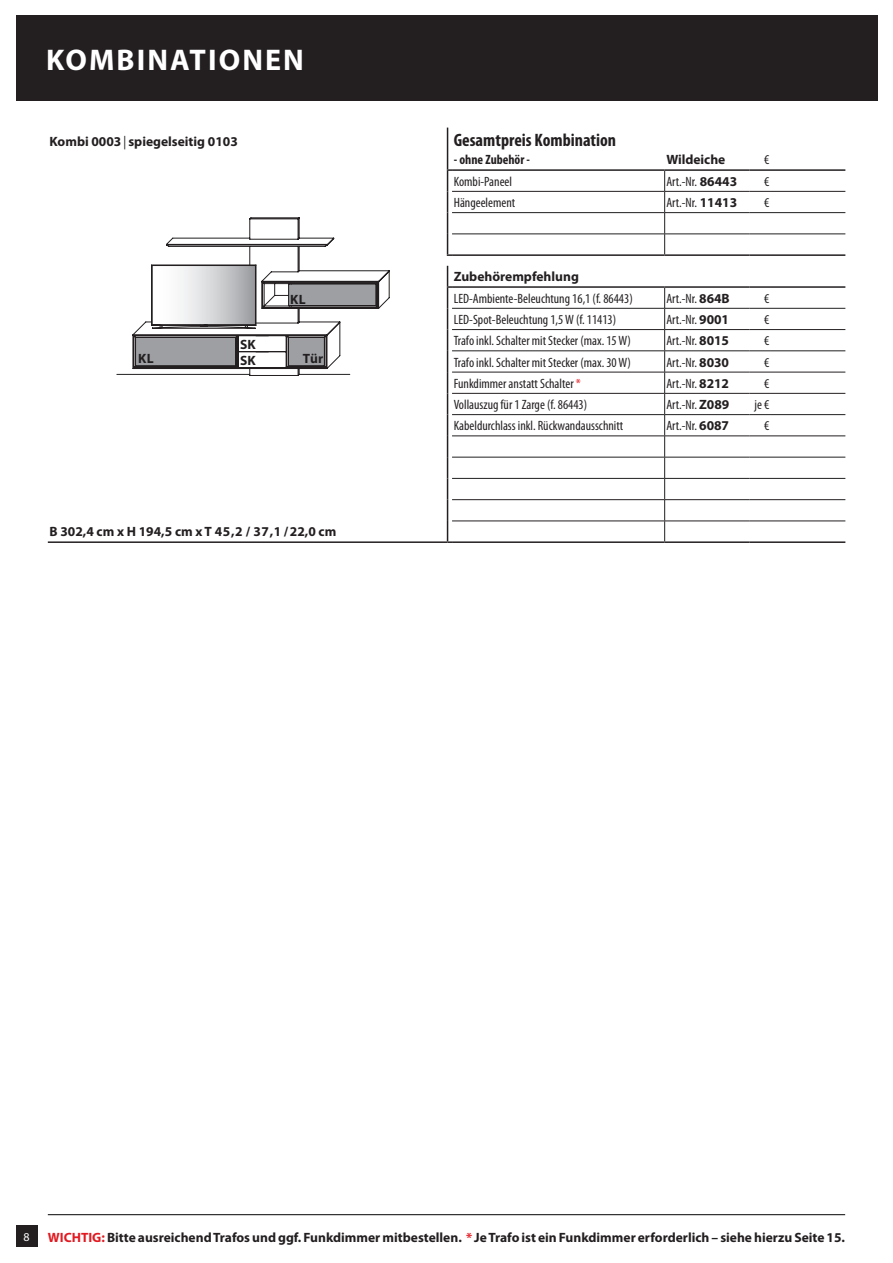
<style>
.page{position:relative;width:893px;height:1263px;background:#fff}
.page>*{position:absolute;margin:0;border:0;box-sizing:border-box;transform-origin:0 0}
.t1{font:700 30px "Myriad Pro";letter-spacing:.07em;color:#fff}
.t2{font:700 condensed 18px "Myriad Pro";color:#231f20}
.t3{font:condensed 13.5px "Myriad Pro";color:#231f20}
.t4{font:700 13.5px "Myriad Pro";color:#231f20}
.t5{font:700 condensed 13.5px "Myriad Pro";color:#231f20}
.t6{font:12px "Myriad Pro";color:#fff}
.s1{font-weight:400;font-stretch:condensed}
.s2{font-weight:700;font-stretch:normal}
.s3{color:#e21a21}
</style>
<div class="page">
<hr style="left:48px;top:1214px;width:797px;height:1px;background:#231f20">
<div style="left:16px;top:1226px;width:21px;height:21px;background:#231f20"></div>
<div style="left:16px;top:16px;width:861px;height:85px;background:#231f20"></div>
<hr style="left:447px;top:128px;width:1px;height:41px;background:#231f20">
<hr style="left:48px;top:541px;width:400px;height:2px;background:#231f20">
<hr style="left:452px;top:169px;width:213px;height:2px;background:#231f20">
<hr style="left:452px;top:286px;width:213px;height:2px;background:#231f20">
<hr style="left:771px;top:329px;width:74px;height:1px;background:#231f20">
<hr style="left:771px;top:350px;width:74px;height:1px;background:#231f20">
<hr style="left:771px;top:372px;width:74px;height:1px;background:#231f20">
<hr style="left:452px;top:191px;width:213px;height:1px;background:#231f20">
<hr style="left:665px;top:191px;width:85px;height:1px;background:#231f20">
<hr style="left:452px;top:212px;width:213px;height:1px;background:#231f20">
<hr style="left:665px;top:212px;width:85px;height:1px;background:#231f20">
<hr style="left:452px;top:234px;width:213px;height:1px;background:#231f20">
<hr style="left:665px;top:234px;width:85px;height:1px;background:#231f20">
<hr style="left:452px;top:308px;width:213px;height:1px;background:#231f20">
<hr style="left:665px;top:308px;width:85px;height:1px;background:#231f20">
<hr style="left:452px;top:329px;width:213px;height:1px;background:#231f20">
<hr style="left:665px;top:329px;width:85px;height:1px;background:#231f20">
<hr style="left:452px;top:350px;width:213px;height:1px;background:#231f20">
<hr style="left:665px;top:350px;width:85px;height:1px;background:#231f20">
<hr style="left:452px;top:457px;width:213px;height:1px;background:#231f20">
<hr style="left:665px;top:457px;width:85px;height:1px;background:#231f20">
<hr style="left:452px;top:478px;width:213px;height:1px;background:#231f20">
<hr style="left:665px;top:478px;width:85px;height:1px;background:#231f20">
<hr style="left:452px;top:499px;width:213px;height:1px;background:#231f20">
<hr style="left:665px;top:499px;width:85px;height:1px;background:#231f20">
<hr style="left:452px;top:521px;width:213px;height:1px;background:#231f20">
<hr style="left:665px;top:521px;width:85px;height:1px;background:#231f20">
<svg style="left:750px;top:191px;width:21px;height:1px"></svg>
<hr style="left:771px;top:191px;width:74px;height:1px;background:#231f20">
<svg style="left:750px;top:212px;width:21px;height:1px"></svg>
<hr style="left:771px;top:212px;width:74px;height:1px;background:#231f20">
<svg style="left:664px;top:171px;width:1px;height:83px"></svg>
<svg style="left:750px;top:234px;width:21px;height:1px"></svg>
<hr style="left:771px;top:234px;width:74px;height:1px;background:#231f20">
<svg style="left:750px;top:308px;width:21px;height:1px"></svg>
<hr style="left:771px;top:308px;width:74px;height:1px;background:#231f20">
<svg style="left:750px;top:329px;width:21px;height:1px"></svg>
<svg style="left:750px;top:350px;width:21px;height:1px"></svg>
<svg style="left:750px;top:372px;width:21px;height:1px"></svg>
<svg style="left:750px;top:393px;width:21px;height:1px"></svg>
<hr style="left:771px;top:393px;width:74px;height:1px;background:#231f20">
<svg style="left:750px;top:414px;width:21px;height:1px"></svg>
<hr style="left:771px;top:414px;width:74px;height:1px;background:#231f20">
<hr style="left:771px;top:436px;width:74px;height:1px;background:#231f20">
<svg style="left:750px;top:457px;width:21px;height:1px"></svg>
<hr style="left:771px;top:457px;width:74px;height:1px;background:#231f20">
<svg style="left:750px;top:478px;width:21px;height:1px"></svg>
<hr style="left:771px;top:478px;width:74px;height:1px;background:#231f20">
<svg style="left:664px;top:288px;width:1px;height:253px"></svg>
<svg style="left:750px;top:499px;width:21px;height:1px"></svg>
<hr style="left:771px;top:499px;width:74px;height:1px;background:#231f20">
<svg style="left:750px;top:521px;width:21px;height:1px"></svg>
<hr style="left:771px;top:521px;width:74px;height:1px;background:#231f20">
<hr style="left:665px;top:169px;width:85px;height:2px;background:#231f20">
<hr style="left:750px;top:169px;width:21px;height:2px;background:#231f20">
<hr style="left:665px;top:286px;width:85px;height:2px;background:#231f20">
<hr style="left:750px;top:286px;width:21px;height:2px;background:#231f20">
<hr style="left:452px;top:372px;width:213px;height:1px;background:#231f20">
<hr style="left:665px;top:372px;width:85px;height:1px;background:#231f20">
<hr style="left:452px;top:393px;width:213px;height:1px;background:#231f20">
<hr style="left:665px;top:393px;width:85px;height:1px;background:#231f20">
<hr style="left:452px;top:414px;width:213px;height:1px;background:#231f20">
<hr style="left:665px;top:414px;width:85px;height:1px;background:#231f20">
<hr style="left:452px;top:541px;width:213px;height:2px;background:#231f20">
<hr style="left:771px;top:169px;width:74px;height:2px;background:#231f20">
<hr style="left:665px;top:541px;width:85px;height:2px;background:#231f20">
<hr style="left:750px;top:541px;width:21px;height:2px;background:#231f20">
<hr style="left:771px;top:541px;width:74px;height:2px;background:#231f20">
<svg style="left:447px;top:169px;width:5px;height:87px"></svg>
<hr style="left:452px;top:254px;width:213px;height:2px;background:#231f20">
<hr style="left:665px;top:254px;width:85px;height:2px;background:#231f20">
<hr style="left:750px;top:254px;width:21px;height:2px;background:#231f20">
<hr style="left:771px;top:254px;width:74px;height:2px;background:#231f20">
<svg style="left:447px;top:266px;width:5px;height:277px"></svg>
<hr style="left:771px;top:286px;width:74px;height:2px;background:#231f20">
<hr style="left:452px;top:436px;width:213px;height:1px;background:#231f20">
<hr style="left:665px;top:436px;width:85px;height:1px;background:#231f20">
<svg style="left:750px;top:436px;width:21px;height:1px"></svg>
<svg style="left:116px;top:217px;width:274px;height:159px"></svg>
<h1 class="t1" style="left:46px;top:40px;width:259px">KOMBINATIONEN</h1>
<p class="t4" style="left:50px;top:132px;width:190px">Kombi 0003 <span class="s1">|</span> spiegelseitig 0103</p>
<h2 class="t2" style="left:454px;top:128px;width:164px">Gesamtpreis Kombination</h2>
<p class="t5" style="left:454px;top:151px;width:78px">- ohne Zubehör -</p>
<p class="t4" style="left:666px;top:150px;width:61px">Wildeiche</p>
<p class="t3" style="left:764px;top:151px;width:7px">€</p>
<p class="t3" style="left:454px;top:173px;width:60px">Kombi-Paneel</p>
<p class="t3" style="left:666px;top:173px;width:72px">Art.-Nr. <span class="s2">86443</span></p>
<p class="t3" style="left:764px;top:173px;width:7px">€</p>
<p class="t3" style="left:454px;top:194px;width:63px">Hängeelement</p>
<p class="t3" style="left:666px;top:194px;width:72px">Art.-Nr. <span class="s2">11413</span></p>
<p class="t3" style="left:764px;top:194px;width:7px">€</p>
<p class="t4" style="left:240px;top:336px;width:17px">SK</p>
<p class="t4" style="left:290px;top:290px;width:17px">KL</p>
<p class="t4" style="left:138px;top:350px;width:17px">KL</p>
<p class="t4" style="left:240px;top:352px;width:17px">SK</p>
<p class="t4" style="left:303px;top:350px;width:22px">Tür</p>
<p class="t4" style="left:50px;top:522px;width:288px">B 302,4 cm x H 194,5 cm x T 45,2 / 37,1 /22,0 cm</p>
<p class="t4" style="left:454px;top:267px;width:127px">Zubehörempfehlung</p>
<p class="t3" style="left:454px;top:290px;width:180px">LED-Ambiente-Beleuchtung 16,1 (f. 86443)</p>
<p class="t3" style="left:666px;top:290px;width:65px">Art.-Nr. <span class="s2">864B</span></p>
<p class="t3" style="left:764px;top:290px;width:7px">€</p>
<p class="t3" style="left:454px;top:311px;width:164px">LED-Spot-Beleuchtung 1,5 W (f. 11413)</p>
<p class="t3" style="left:666px;top:311px;width:64px">Art.-Nr. <span class="s2">9001</span></p>
<p class="t3" style="left:764px;top:311px;width:7px">€</p>
<p class="t3" style="left:454px;top:333px;width:179px">Trafo inkl. Schalter mit Stecker (max. 15 W)</p>
<p class="t3" style="left:666px;top:333px;width:64px">Art.-Nr. <span class="s2">8015</span></p>
<p class="t3" style="left:764px;top:333px;width:7px">€</p>
<p class="t3" style="left:454px;top:354px;width:179px">Trafo inkl. Schalter mit Stecker (max. 30 W)</p>
<p class="t3" style="left:666px;top:354px;width:64px">Art.-Nr. <span class="s2">8030</span></p>
<p class="t3" style="left:764px;top:354px;width:7px">€</p>
<p class="t3" style="left:454px;top:375px;width:129px">Funkdimmer anstatt Schalter <span class="s3">*</span></p>
<p class="t3" style="left:666px;top:375px;width:64px">Art.-Nr. <span class="s2">8212</span></p>
<p class="t3" style="left:764px;top:375px;width:7px">€</p>
<p class="t3" style="left:454px;top:396px;width:135px">Vollauszug für 1 Zarge (f. 86443)</p>
<p class="t3" style="left:666px;top:396px;width:65px">Art.-Nr. <span class="s2">Z089</span></p>
<p class="t3" style="left:754px;top:396px;width:16px">je €</p>
<p class="t3" style="left:454px;top:418px;width:171px">Kabeldurchlass inkl. Rückwandausschnitt</p>
<p class="t3" style="left:666px;top:418px;width:64px">Art.-Nr. <span class="s2">6087</span></p>
<p class="t3" style="left:764px;top:418px;width:7px">€</p>
<p class="t6" style="left:23px;top:1229px;width:8px">8</p>
<p class="t4" style="left:48px;top:1228px;width:799px"><span class="s3">WICHTIG:</span> Bitte ausreichend Trafos und ggf. Funkdimmer mitbestellen. <span class="s3">*</span> Je Trafo ist ein Funkdimmer erforderlich – siehe hierzu Seite 15.</p>
</div>
